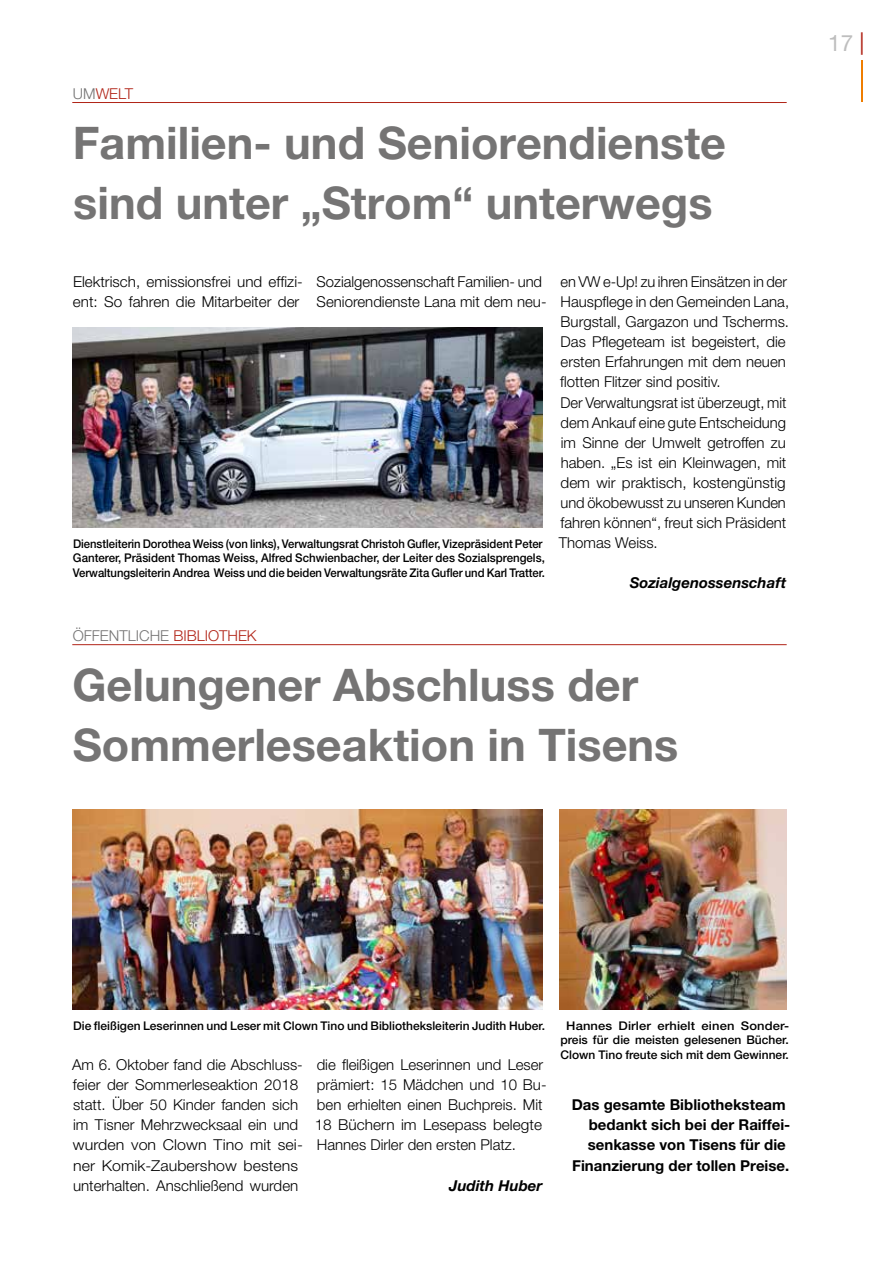
<style>
.page{position:relative;width:893px;height:1263px;background:#fff}
.page>*{position:absolute;margin:0;border:0;box-sizing:border-box;transform-origin:0 0}
.t1{font:700 45px/60px "Helvetica Neue LT Pro";color:#757474}
.t2{font:22.5px "Helvetica Neue LT Pro";color:#bebebe}
.t3{font:300 15px/20.1px "Helvetica Neue LT Pro";color:#000}
.t4{font:700 15px "Helvetica Neue LT Pro";color:#000}
.t5{font:italic 700 15px "Helvetica Neue LT Pro";color:#000}
.t6{font:300 15px "Helvetica Neue LT Pro";color:#757474}
.t7{font:300 15px "Helvetica Neue LT Pro";color:#b12417}
.t8{font:500 12px/14.4px "Helvetica Neue LT Pro";color:#000;scale:.94 1}
.t9{font:500 12px/14.4px "Helvetica Neue LT Pro";color:#000;text-align:center;scale:1.08 1}
.t10{font:500 12px "Helvetica Neue LT Pro";color:#000}
.s1{color:#757474}
.s2{color:#b12417}
</style>
<div class="page">
<hr style="left:72px;top:644px;width:715px;height:1px;background:#b12417">
<img style="left:72px;top:809px;width:471px;height:201px">
<hr style="left:72px;top:102px;width:715px;height:1px;background:#b12417">
<img style="left:72px;top:327px;width:471px;height:201px">
<img style="left:560px;top:809px;width:227px;height:201px">
<hr style="left:861px;top:60px;width:2px;height:42px;background:#ef7d00">
<p class="t7" style="left:73px;top:85px;width:62px"><span class="s1">UM</span>WELT</p>
<h1 class="t1" style="left:73px;top:112px;width:655px">Familien- und Seniorendienste sind unter „Strom“ unterwegs</h1>
<p class="t3" style="left:73px;top:271px;width:231px">Elektrisch, emissionsfrei und effizi&shy;ent: So fahren die Mitarbeiter der</p>
<p class="t3" style="left:317px;top:271px;width:231px">Sozialgenossenschaft Familien- und<br>Seniorendienste Lana mit dem neu-</p>
<p class="t3" style="left:559px;top:271px;width:232px">en VW e-Up! zu ihren Einsätzen in der Hauspflege in den Gemeinden Lana, Burgstall, Gargazon und Tscherms.<br>Das Pflegeteam ist begeistert, die ersten Erfahrungen mit dem neuen flotten Flitzer sind positiv.<br>Der Verwaltungsrat ist überzeugt, mit dem Ankauf eine gute Entscheidung im Sinne der Umwelt getroffen zu haben. „Es ist ein Kleinwagen, mit dem wir praktisch, kostengünstig und ökobewusst zu unseren Kunden fahren können“, freut sich Präsident Thomas Weiss.</p>
<p class="t5" style="left:630px;top:574px;width:158px">Sozialgenossenschaft</p>
<p class="t8" style="left:73px;top:536px;width:504px">Dienstleiterin Dorothea Weiss (von links), Verwaltungsrat Christoh Gufler, Vizepräsident Peter<br>Ganterer, Präsident Thomas Weiss, Alfred Schwienbacher, der Leiter des Sozialsprengels,<br>Verwaltungsleiterin Andrea Weiss und die beiden Verwaltungsräte Zita Gufler und Karl Tratter.</p>
<p class="t6" style="left:73px;top:627px;width:185px">ÖFFENTLICHE <span class="s2">BIBLIOTHEK</span></p>
<h1 class="t1" style="left:72px;top:654px;width:607px">Gelungener Abschluss der<br>Sommerleseaktion in Tisens</h1>
<h2 class="t2" style="left:828px;top:30px;width:38px">17 <span class="s2">|</span></h2>
<p class="t10" style="left:73px;top:1018px;width:473px">Die fleißigen Leserinnen und Leser mit Clown Tino und Bibliotheksleiterin Judith Huber.</p>
<p class="t3" style="left:72px;top:1054px;width:232px">Am 6. Oktober fand die Abschluss&shy;feier der Sommerleseaktion 2018 statt. Über 50 Kinder fanden sich im Tisner Mehrzwecksaal ein und wurden von Clown Tino mit sei&shy;ner Komik-Zaubershow bestens unterhalten. Anschließend wurden</p>
<p class="t3" style="left:315px;top:1054px;width:233px">die fleißigen Leserinnen und Leser prämiert: 15 Mädchen und 10 Bu&shy;ben erhielten einen Buchpreis. Mit<br>18 Büchern im Lesepass belegte<br>Hannes Dirler den ersten Platz.</p>
<p class="t5" style="left:449px;top:1176px;width:95px">Judith Huber</p>
<p class="t9" style="left:560px;top:1018px;width:213px">Hannes Dirler erhielt einen Sonder&shy;preis für die meisten gelesenen Bücher.<br>Clown Tino freute sich mit dem Gewinner.</p>
<p class="t4" style="left:572px;top:1096px;width:216px">Das gesamte Bibliotheksteam</p>
<p class="t4" style="left:589px;top:1116px;width:203px">bedankt sich bei der Raiffei-</p>
<p class="t4" style="left:588px;top:1136px;width:200px">senkasse von Tisens für die</p>
<p class="t4" style="left:572px;top:1156px;width:219px">Finanzierung der tollen Preise.</p>
</div>
